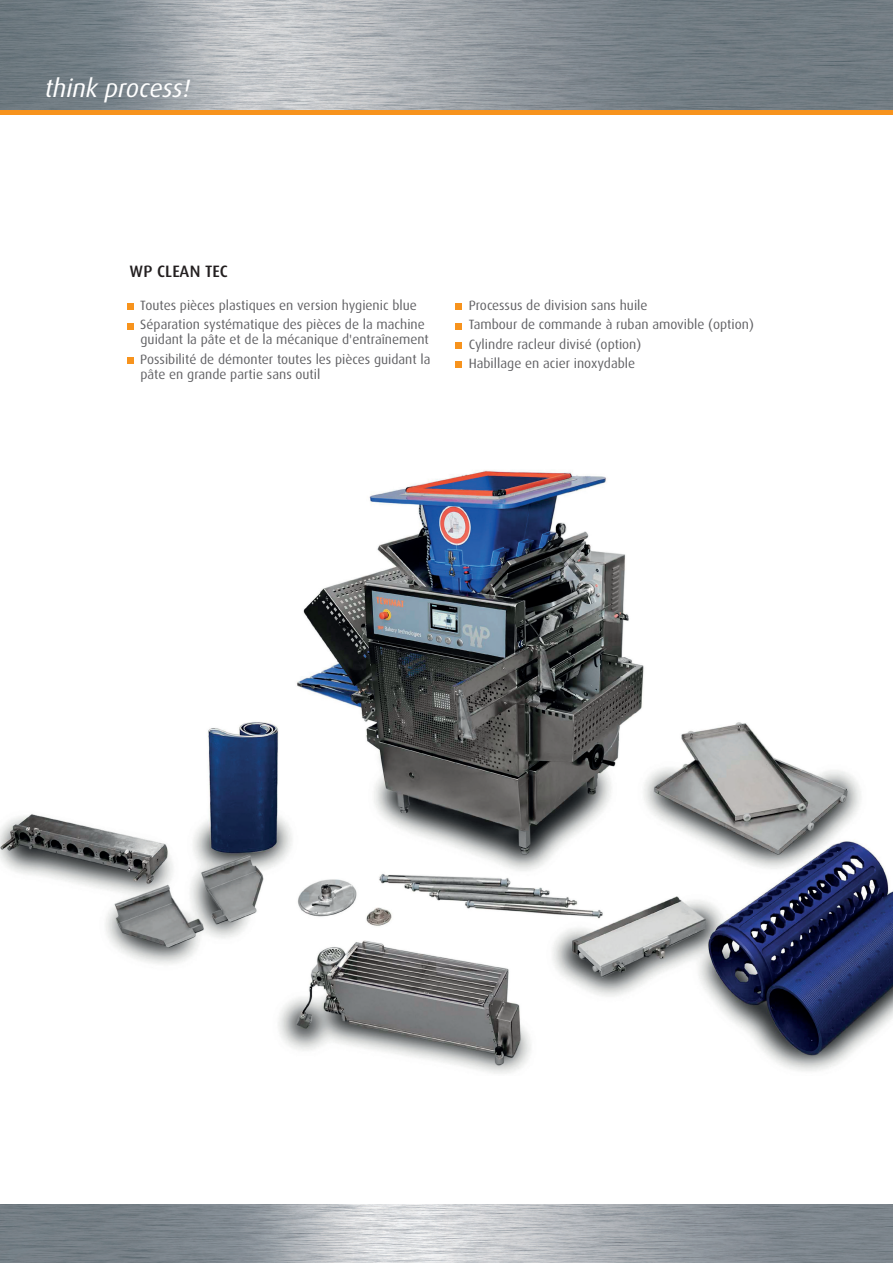
<style>
.page{position:relative;width:893px;height:1263px;background:#fff}
.page>*{position:absolute;margin:0;border:0;box-sizing:border-box;transform-origin:0 0}
.t1{font:italic 25.2px "Dax Pro";color:#fff}
.t2{font:500 16.5px "Dax Pro";letter-spacing:.01em;color:#231f20}
.t3{font:13.5px/19.2px "Dax Pro";color:#636366}
</style>
<div class="page">
<img style="left:0;top:0;width:893px;height:1263px">
<div style="left:0;top:111px;width:893px;height:1092px;background:#fff"></div>
<hr style="left:0;top:111px;width:893px;height:4px;background:#f7931d">
<img style="left:0;top:470px;width:893px;height:604px">
<div style="left:127px;top:304px;width:7px;height:6px;background:#f7931d"></div>
<div style="left:127px;top:323px;width:7px;height:6px;background:#f7931d"></div>
<div style="left:127px;top:357px;width:7px;height:7px;background:#f7931d"></div>
<div style="left:455px;top:304px;width:7px;height:6px;background:#f7931d"></div>
<div style="left:455px;top:323px;width:7px;height:6px;background:#f7931d"></div>
<div style="left:455px;top:342px;width:7px;height:7px;background:#f7931d"></div>
<div style="left:455px;top:361px;width:7px;height:7px;background:#f7931d"></div>
<h1 class="t1" style="left:45px;top:72px;width:147px">think process!</h1>
<p class="t2" style="left:130px;top:261px;width:100px">WP CLEAN TEC</p>
<p class="t3" style="left:140px;top:295px;width:286px">Toutes pièces plastiques en version hygienic blue<br>Séparation systématique des pièces de la machine</p>
<p class="t3" style="left:140px;top:330px;width:292px">guidant la pâte et de la mécanique d'entraînement<br>Possibilité de démonter toutes les pièces guidant la</p>
<p class="t3" style="left:141px;top:364px;width:181px">pâte en grande partie sans outil</p>
<p class="t3" style="left:469px;top:295px;width:287px">Processus de division sans huile<br>Tambour de commande à ruban amovible (option)<br>Cylindre racleur divisé (option)<br>Habillage en acier inoxydable</p>
</div>
